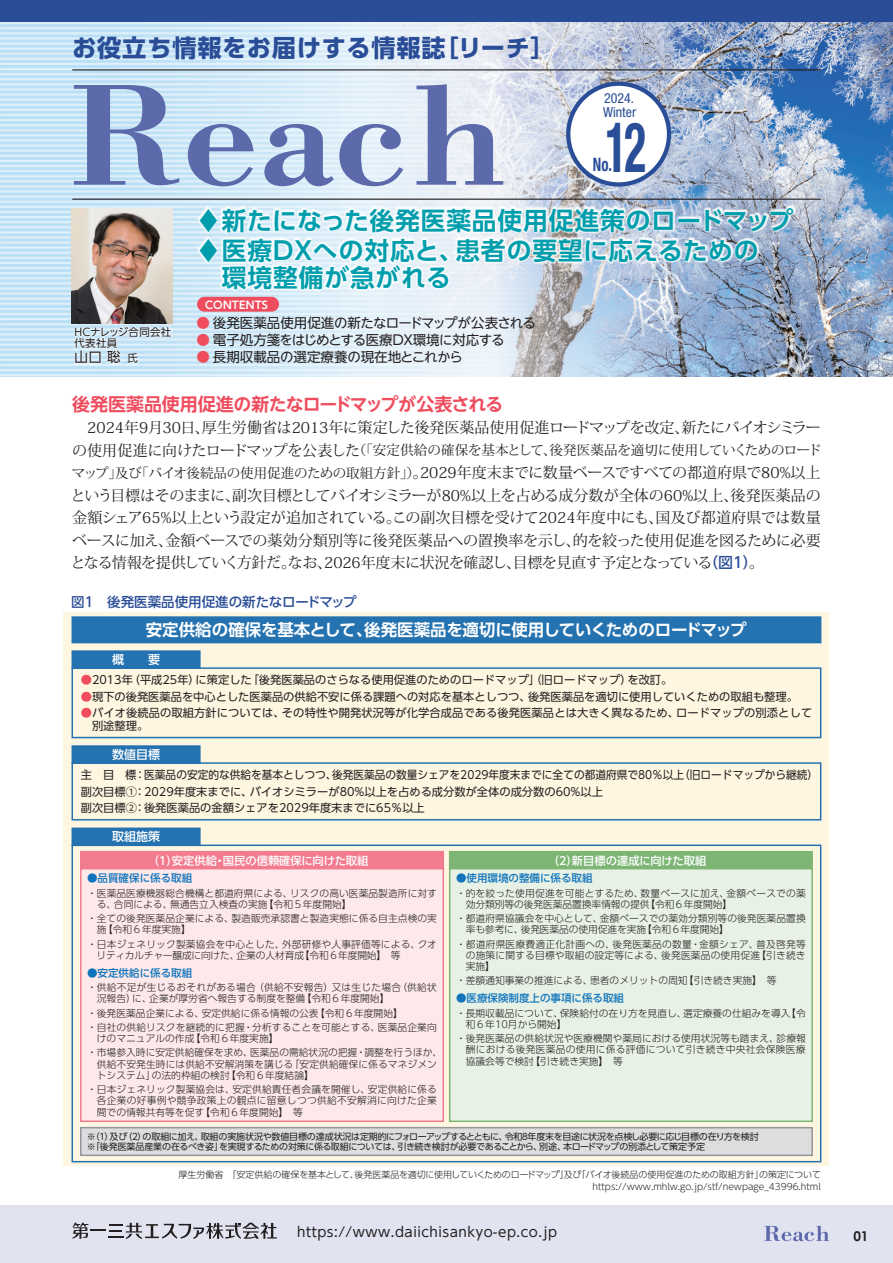
<style>
.page{position:relative;width:893px;height:1263px;background:#fff}
.page>*{position:absolute;margin:0;border:0;box-sizing:border-box;transform-origin:0 0}
.t1{font:700 condensed 69.45px "Helvetica Neue";color:#2a4d97;scale:.65 1}
.t2{font:700 24.75px/30px "UD Shin Go Pro De";letter-spacing:.035em;color:#009ead}
.t3{font:700 24.15px "UD Shin Go Pro";letter-spacing:.03em;color:#2a4d97}
.t4{font:700 condensed 18.6px "Helvetica Neue";color:#2a4d97;scale:.8 1}
.t5{font:700 18px "UD Shin Go NT Pr 6 De";letter-spacing:-.01em;color:#ef4d5e}
.t6{font:700 16.5px "UD Shin Go Pr 6 De";letter-spacing:-.015em;color:#fff}
.t7{font:15px/22.5px "Koz Min Pr 6 N";letter-spacing:-.02em;color:#231f20;text-align:justify}
.t8{font:condensed 13.95px/14px "Helvetica Neue LT Std";color:#2a4d97}
.t9{font:13.5px "Koz Min Pr 6 N";letter-spacing:-.01em;color:#231f20}
.t10{font:13.5px "UD Shin Go NT Pr 6";color:#231f20}
.t11{font:13.5px "UD Shin Go NT Pr 6";letter-spacing:.04em;color:#231f20}
.t12{font:13.5px "UD Shin Go NT Pr 6";letter-spacing:-.055em;color:#231f20}
.t13{font:500 13.5px "UD Shin Go Pr 6";color:#2a4d97}
.t14{font:700 13.5px "Century Gothic";color:#231f20}
.t15{font:500 12px "UD Shin Go Pr 6";color:#fff}
.t16{font:11.25px/16.5px "UD Shin Go Pr 6";color:#231f20}
.t17{font:500 11.25px "UD Shin Go Pr 6";color:#fff}
.t18{font:500 10.5px "UD Shin Go Pr 6";color:#1074bc}
.t19{font:10.5px/11.2px "UD Shin Go NT Pr 6";letter-spacing:.025em;color:#231f20}
.t20{font:700 10.5px "UD Shin Go Pr 6 De";letter-spacing:.02em;color:#fff}
.t21{font:300 9.75px/11.2px "UD Shin Go Pr 6";letter-spacing:.005em;color:#231f20}
.t22{font:9px/10.5px "UD Shin Go Pr 6";letter-spacing:-.04em;color:#231f20}
.t23{font:300 9px/12px "UD Shin Go Pr 6";color:#231f20;text-align:right}
.s1{font-family:"Koz Go Pr 6 N";font-weight:400}
.s2{color:#ef4d5e}
.s3{font-size:10.5px}
.s4{font-size:15px}
.s5{font-size:13.5px}
.s6{font-family:"UD Shin Go Pr 6 N";font-weight:500;color:#2a4d97}
</style>
<div class="page">
<img style="left:0;top:21px;width:893px;height:355px">
<svg style="left:0;top:53px;width:556px;height:323px;background:#d5e8f4"></svg>
<svg style="left:0;top:21px;width:556px;height:29px;background:#d2e5f3"></svg>
<div style="left:197px;top:297px;width:82px;height:15px;background:#ef4d5e;border-radius:7px"></div>
<img style="left:73px;top:325px;width:100px;height:45px">
<img style="left:74px;top:326px;width:99px;height:44px">
<img style="left:72px;top:209px;width:100px;height:114px">
<div style="left:64px;top:613px;width:765px;height:553px;background:#fef6e1"></div>
<div style="left:72px;top:617px;width:749px;height:26px;background:#2472b0"></div>
<div style="left:72px;top:616px;width:749px;height:27px;border:2px solid #2472b0"></div>
<div style="left:72px;top:651px;width:128px;height:17px;background:#2472b0"></div>
<div style="left:72px;top:650px;width:129px;height:19px;border:2px solid #2472b0"></div>
<div style="left:72px;top:667px;width:749px;height:71px;border:2px solid #2472b0"></div>
<div style="left:72px;top:746px;width:128px;height:17px;background:#2472b0"></div>
<div style="left:72px;top:745px;width:129px;height:19px;border:2px solid #2472b0"></div>
<div style="left:72px;top:762px;width:749px;height:58px;border:2px solid #2472b0"></div>
<div style="left:81px;top:1128px;width:731px;height:27px;background:#dcdddf"></div>
<div style="left:80px;top:1127px;width:733px;height:29px;border:2px solid #939598"></div>
<div style="left:72px;top:844px;width:749px;height:318px;border:2px solid #2472b0"></div>
<div style="left:72px;top:828px;width:128px;height:17px;background:#2472b0"></div>
<div style="left:72px;top:827px;width:129px;height:19px;border:2px solid #2472b0"></div>
<div style="left:81px;top:852px;width:362px;height:17px;background:#f27b8f"></div>
<div style="left:80px;top:851px;width:364px;height:18px;border:2px solid #f27b8f"></div>
<div style="left:81px;top:869px;width:362px;height:252px;background:#fde9e9"></div>
<div style="left:80px;top:868px;width:364px;height:254px;border:2px solid #f27b8f"></div>
<div style="left:450px;top:852px;width:362px;height:17px;background:#7cb574"></div>
<div style="left:449px;top:851px;width:364px;height:18px;border:2px solid #7cb574"></div>
<div style="left:450px;top:869px;width:362px;height:252px;background:#e8f1e5"></div>
<div style="left:449px;top:868px;width:364px;height:254px;border:2px solid #7cb574"></div>
<img style="left:195px;top:206px;width:600px;height:91px">
<hr style="left:72px;top:69px;width:749px;height:1px;background:#231f20">
<hr style="left:72px;top:199px;width:749px;height:1px;background:#231f20">
<svg style="left:566px;top:82px;width:105px;height:105px"></svg>
<svg style="left:74px;top:85px;width:105px;height:100px;background:#98add4"></svg>
<svg style="left:188px;top:124px;width:66px;height:62px;background:#9fb2d6"></svg>
<svg style="left:264px;top:124px;width:139px;height:62px;background:#a5b3d6"></svg>
<svg style="left:416px;top:84px;width:87px;height:101px;background:#b4bcd9"></svg>
<div style="left:0;top:1205px;width:893px;height:58px;background:#e1e3f0"></div>
<svg style="left:72px;top:1223px;width:205px;height:16px"></svg>
<svg style="left:764px;top:1226px;width:65px;height:15px"></svg>
<div style="left:0;top:0;width:893px;height:21px;background:#2a4d97"></div>
<h3 class="t3" style="left:72px;top:28px;width:484px">お役立ち情報をお届けする情報誌［リーチ］</h3>
<h3 class="t8" style="left:603px;top:91px;width:35px">2024.<br>Winter</h3>
<h1 class="t1" style="left:606px;top:105px;width:64px">12</h1>
<h3 class="t4" style="left:593px;top:153px;width:25px">No.</h3>
<h2 class="t2" style="left:196px;top:204px;width:598px"><span class="s1">♦</span>新たになった後発医薬品使用促進策のロードマップ<span class="s1">♦</span>医療DXへの対応と、患者の要望に応えるための</h2>
<h2 class="t2" style="left:196px;top:261px;width:256px">　環境整備が急がれる</h2>
<p class="t20" style="left:205px;top:296px;width:64px">CONTENTS</p>
<h3 class="t10" style="left:196px;top:312px;width:341px"><span class="s2">●</span> 後発医薬品使用促進の新たなロードマップが公表される</h3>
<h3 class="t12" style="left:196px;top:329px;width:310px"><span class="s2">●</span> 電子処方箋をはじめとする医療ＤＸ環境に対応する</h3>
<h3 class="t10" style="left:196px;top:346px;width:268px"><span class="s2">●</span> 長期収載品の選定療養の現在地とこれから</h3>
<p class="t19" style="left:75px;top:326px;width:98px">HCナレッジ合同会社代表社員</p>
<h3 class="t10" style="left:75px;top:346px;width:65px">山口 聡 <span class="s3">氏</span></h3>
<h3 class="t5" style="left:72px;top:390px;width:432px">後発医薬品使用促進の新たなロードマップが公表される</h3>
<h3 class="t7" style="left:72px;top:417px;width:750px">　2024年9月30日、厚生労働省は2013年に策定した後発医薬品使用促進ロードマップを改定、新たにバイオシミラー</h3>
<h3 class="t9" style="left:72px;top:443px;width:751px"><span class="s4">の使用促進に向けたロードマップを公表した</span>（「安定供給の確保を基本として、後発医薬品を適切に使用していくためのロード</h3>
<p class="t7" style="left:70px;top:462px;width:752px"><span class="s5">マップ」及び「バイオ後続品の使用促進のための取組方針」）</span>。2029年度末までに数量ベースですべての都道府県で80%以上という目標はそのままに、副次目標としてバイオシミラーが80%以上を占める成分数が全体の60%以上、後発医薬品の金額シェア65%以上という設定が追加されている。この副次目標を受けて2024年度中にも、国及び都道府県では数量ベースに加え、金額ベースでの薬効分類別等に後発医薬品への置換率を示し、的を絞った使用促進を図るために必要となる情報を提供していく方針だ。なお、2026年度末に状況を確認し、目標を見直す予定となっている<span class="s6">（図1）</span>。</p>
<h3 class="t13" style="left:71px;top:591px;width:287px">図1　後発医薬品使用促進の新たなロードマップ</h3>
<h3 class="t6" style="left:146px;top:617px;width:602px">安定供給の確保を基本として、後発医薬品を適切に使用していくためのロードマップ</h3>
<p class="t15" style="left:112px;top:650px;width:50px">概　　要</p>
<p class="t16" style="left:81px;top:671px;width:593px"><span class="s2">●</span>2013年（平成25年）に策定した「後発医薬品のさらなる使用促進のためのロードマップ」（旧ロードマップ）を改訂。</p>
<p class="t16" style="left:81px;top:688px;width:719px"><span class="s2">●</span>現下の後発医薬品を中心とした医薬品の供給不安に係る課題への対応を基本としつつ、後発医薬品を適切に使用していくための取組も整理。</p>
<p class="t16" style="left:92px;top:706px;width:722px;line-height:12.8px;text-indent:-11px"><span class="s2">●</span>バイオ後続品の取組方針については、その特性や開発状況等が化学合成品である後発医薬品とは大きく異なるため、ロードマップの別添として別途整理。</p>
<p class="t15" style="left:112px;top:745px;width:49px">数値目標</p>
<p class="t16" style="left:81px;top:766px;width:739px">主 目 標：医薬品の安定的な供給を基本としつつ、後発医薬品の数量シェアを2029年度末までに全ての都道府県で80％以上（旧ロードマップから継続）副次目標①：2029年度末までに、バイオシミラーが80%以上を占める成分数が全体の成分数の60%以上<br>副次目標②：後発医薬品の金額シェアを2029年度末までに65％以上</p>
<p class="t15" style="left:112px;top:827px;width:50px">取組施策</p>
<p class="t17" style="left:148px;top:851px;width:222px">（１）安定供給・国民の信頼確保に向けた取組</p>
<p class="t18" style="left:87px;top:870px;width:107px">●品質確保に係る取組</p>
<p class="t21" style="left:97px;top:887px;width:342px;text-indent:-10px">・医薬品医療機器総合機構と都道府県による、リスクの高い医薬品製造所に対する、合同による、無通告立入検査の実施【令和５年度開始】</p>
<p class="t21" style="left:97px;top:912px;width:342px;text-indent:-10px">・全ての後発医薬品企業による、製造販売承認書と製造実態に係る自主点検の実施【令和６年度実施】</p>
<p class="t21" style="left:97px;top:938px;width:342px;text-indent:-9px">・日本ジェネリック製薬協会を中心とした、外部研修や人事評価等による、クオリティカルチャー醸成に向けた、企業の人材育成【令和６年度開始】　等</p>
<p class="t18" style="left:87px;top:964px;width:107px">●安定供給に係る取組</p>
<p class="t21" style="left:97px;top:981px;width:341px;text-indent:-10px">・供給不足が生じるおそれがある場合（供給不安報告）又は生じた場合（供給状況報告）に、企業が厚労省へ報告する制度を整備【令和６年度開始】</p>
<p class="t21" style="left:87px;top:1005px;width:351px;line-height:14.2px">・後発医薬品企業による、安定供給に係る情報の公表【令和６年度開始】<br>・自社の供給リスクを継続的に把握・分析することを可能とする、医薬品企業向</p>
<p class="t21" style="left:87px;top:1031px;width:357px;line-height:14.2px;text-indent:10px">けのマニュアルの作成【令和６年度実施】<br>・市場参入時に安定供給確保を求め、医薬品の需給状況の把握・調整を行うほか、</p>
<p class="t21" style="left:97px;top:1058px;width:342px">供給不安発生時には供給不安解消策を講じる「安定供給確保に係るマネジメントシステム」の法的枠組の検討【令和６年度結論】</p>
<p class="t21" style="left:97px;top:1083px;width:341px;text-align:justify;text-indent:-10px">・日本ジェネリック製薬協会は、安定供給責任者会議を開催し、安定供給に係る各企業の好事例や競争政策上の観点に留意しつつ供給不安解消に向けた企業間での情報共有等を促す【令和６年度開始】　等</p>
<p class="t17" style="left:548px;top:851px;width:160px">（２）新目標の達成に向けた取組</p>
<p class="t18" style="left:456px;top:870px;width:138px">●使用環境の整備に係る取組</p>
<p class="t21" style="left:466px;top:887px;width:342px;text-indent:-10px">・的を絞った使用促進を可能とするため、数量ベースに加え、金額ベースでの薬効分類別等の後発医薬品置換率情報の提供【令和６年度開始】</p>
<p class="t21" style="left:466px;top:912px;width:342px;text-indent:-10px">・都道府県協議会を中心として、金額ベースでの薬効分類別等の後発医薬品置換率も参考に、後発医薬品の使用促進を実施【令和６年度開始】</p>
<p class="t21" style="left:466px;top:938px;width:342px;text-align:justify;text-indent:-10px">・都道府県医療費適正化計画への、後発医薬品の数量・金額シェア、普及啓発等の施策に関する目標や取組の設定等による、後発医薬品の使用促進【引き続き実施】</p>
<p class="t21" style="left:456px;top:975px;width:322px">・差額通知事業の推進による、患者のメリットの周知【引き続き実施】　等</p>
<p class="t18" style="left:456px;top:990px;width:169px">●医療保険制度上の事項に係る取組</p>
<p class="t21" style="left:466px;top:1007px;width:341px;text-indent:-10px">・長期収載品について、保険給付の在り方を見直し、選定療養の仕組みを導入【令和６年10月から開始】</p>
<p class="t21" style="left:466px;top:1032px;width:342px;text-align:justify;text-indent:-10px">・後発医薬品の供給状況や医療機関や薬局における使用状況等も踏まえ、診療報酬における後発医薬品の使用に係る評価について引き続き中央社会保険医療協議会等で検討【引き続き実施】　等</p>
<p class="t22" style="left:87px;top:1131px;width:673px">※（１）及び（２）の取組に加え、取組の実施状況や数値目標の達成状況は定期的にフォローアップするとともに、令和８年度末を目途に状況を点検し必要に応じ目標の在り方を検討※「後発医薬品産業の在るべき姿」を実現するための対策に係る取組については、引き続き検討が必要であることから、別途、本ロードマップの別添として策定予定</p>
<p class="t23" style="left:179px;top:1168px;width:644px">厚生労働省　「安定供給の確保を基本として、後発医薬品を適切に使用していくためのロードマップ」及び「バイオ後続品の使用促進のための取組方針」の策定についてhttps://www.mhlw.go.jp/stf/newpage_43996.html</p>
<h3 class="t11" style="left:297px;top:1221px;width:262px">https://www.daiichisankyo-ep.co.jp</h3>
<h3 class="t14" style="left:853px;top:1227px;width:17px">01</h3>
</div>
